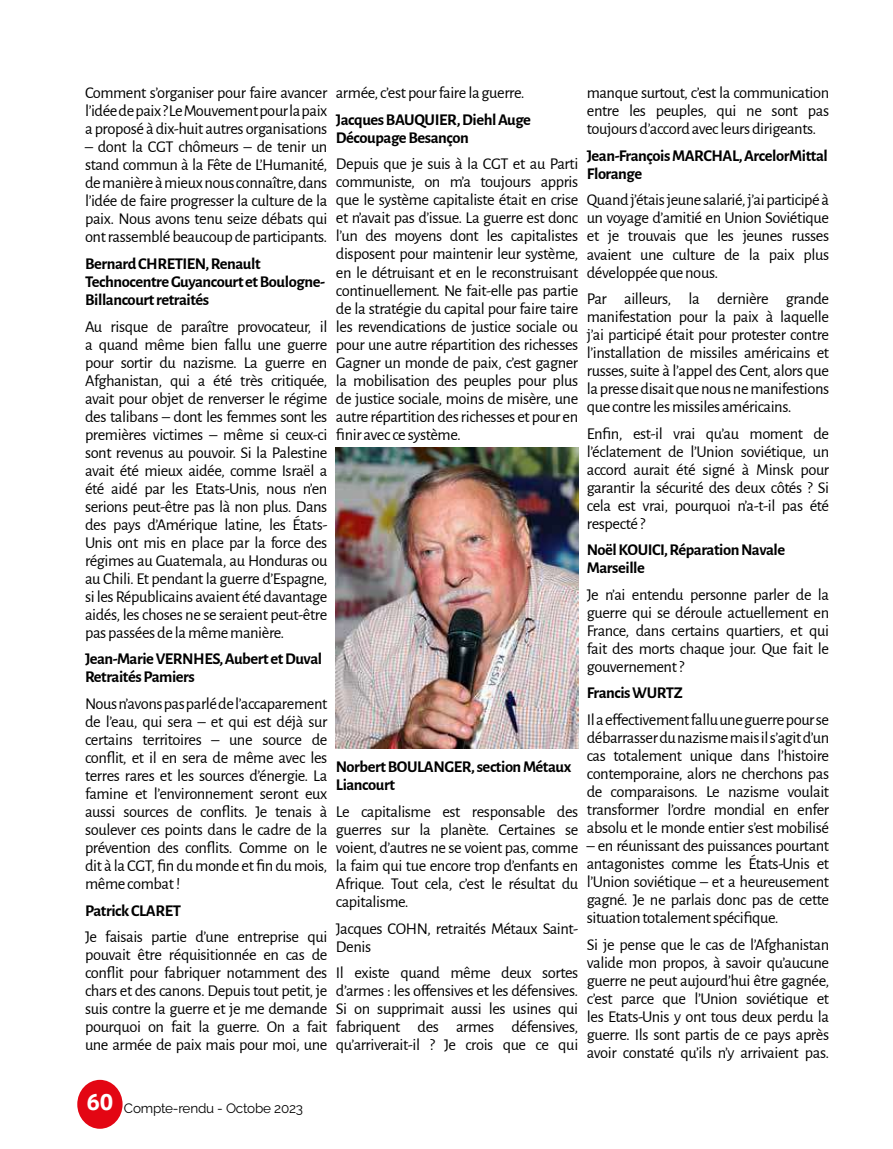
<style>
.page{position:relative;width:893px;height:1149px;background:#fff}
.page>*{position:absolute;margin:0;border:0;box-sizing:border-box;transform-origin:0 0}
.t1{font:16.5px/18px "Alegreya Sans";letter-spacing:-.025em;color:#000;text-align:justify}
.t2{font:700 16.5px/18px "Alegreya Sans";letter-spacing:-.025em;color:#000}
.t3{font:13.5px "Raleway";letter-spacing:-.015em;color:#000}
</style>
<div class="page">
<div style="left:77px;top:1079px;width:46px;height:49px;background:#e30613;border-radius:50%"></div>
<img style="left:336px;top:447px;width:242px;height:301px">
<p class="t1" style="left:85px;top:83px;width:244px">Comment s’organiser pour faire avancer l’idée de paix ? Le Mouvement pour la paix a proposé à dix-huit autres organisations</p>
<p class="t1" style="left:85px;top:137px;width:244px">– dont la CGT chômeurs – de tenir un stand commun à la Fête de L’Humanité, de manière à mieux nous connaître, dans l’idée de faire progresser la culture de la paix. Nous avons tenu seize débats qui ont rassemblé beaucoup de participants.</p>
<p class="t2" style="left:85px;top:253px;width:242px">Bernard CHRETIEN, Renault<br>Technocentre Guyancourt et Boulogne-<br>Billancourt retraités</p>
<p class="t1" style="left:85px;top:316px;width:244px">Au risque de paraître provocateur, il a quand même bien fallu une guerre pour sortir du nazisme. La guerre en Afghanistan, qui a été très critiquée, avait pour objet de renverser le régime des talibans – dont les femmes sont les premières victimes – même si ceux-ci sont revenus au pouvoir. Si la Palestine avait été mieux aidée, comme Israël a été aidé par les Etats-Unis, nous n’en serions peut-être pas là non plus. Dans des pays d’Amérique latine, les États-Unis ont mis en place par la force des régimes au Guatemala, au Honduras ou au Chili. Et pendant la guerre d’Espagne, si les Républicains avaient été davantage aidés, les choses ne se seraient peut-être pas passées de la même manière.</p>
<p class="t2" style="left:85px;top:648px;width:239px">Jean-Marie VERNHES, Aubert et Duval<br>Retraités Pamiers</p>
<p class="t1" style="left:85px;top:693px;width:244px">Nous n’avons pas parlé de l’accaparement de l’eau, qui sera – et qui est déjà sur certains territoires – une source de conflit, et il en sera de même avec les terres rares et les sources d’énergie. La famine et l’environnement seront eux aussi sources de conflits. Je tenais à soulever ces points dans le cadre de la prévention des conflits. Comme on le dit à la CGT, fin du monde et fin du mois, même combat !</p>
<p class="t2" style="left:85px;top:899px;width:97px">Patrick CLARET</p>
<p class="t1" style="left:85px;top:926px;width:244px">Je faisais partie d’une entreprise qui pouvait être réquisitionnée en cas de conflit pour fabriquer notamment des chars et des canons. Depuis tout petit, je suis contre la guerre et je me demande pourquoi on fait la guerre. On a fait une armée de paix mais pour moi, une</p>
<p class="t1" style="left:336px;top:83px;width:190px">armée, c’est pour faire la guerre.</p>
<p class="t2" style="left:336px;top:109px;width:197px">Jacques BAUQUIER, Diehl Auge<br>Découpage Besançon</p>
<p class="t1" style="left:336px;top:154px;width:244px">Depuis que je suis à la CGT et au Parti communiste, on m’a toujours appris que le système capitaliste était en crise et n’avait pas d’issue. La guerre est donc l’un des moyens dont les capitalistes disposent pour maintenir leur système, en le détruisant et en le reconstruisant continuellement. Ne fait-elle pas partie de la stratégie du capital pour faire taire les revendications de justice sociale ou pour une autre répartition des richesses Gagner un monde de paix, c’est gagner la mobilisation des peuples pour plus de justice sociale, moins de misère, une autre répartition des richesses et pour en finir avec ce système.</p>
<p class="t2" style="left:336px;top:756px;width:237px">Norbert BOULANGER, section Métaux<br>Liancourt</p>
<p class="t1" style="left:336px;top:801px;width:244px">Le capitalisme est responsable des guerres sur la planète. Certaines se voient, d’autres ne se voient pas, comme la faim qui tue encore trop d’enfants en Afrique. Tout cela, c’est le résultat du capitalisme.</p>
<p class="t1" style="left:336px;top:918px;width:244px">Jacques COHN, retraités Métaux Saint-<br>Denis</p>
<p class="t1" style="left:336px;top:962px;width:244px">Il existe quand même deux sortes d’armes : les offensives et les défensives.<br>Si on supprimait aussi les usines qui fabriquent des armes défensives, qu’arriverait-il ? Je crois que ce qui</p>
<p class="t1" style="left:587px;top:83px;width:244px">manque surtout, c’est la communication entre les peuples, qui ne sont pas toujours d’accord avec leurs dirigeants.</p>
<p class="t2" style="left:587px;top:145px;width:243px">Jean-François MARCHAL, ArcelorMittal<br>Florange</p>
<p class="t1" style="left:587px;top:190px;width:244px">Quand j’étais jeune salarié, j’ai participé à un voyage d’amitié en Union Soviétique et je trouvais que les jeunes russes avaient une culture de la paix plus développée que nous.</p>
<p class="t1" style="left:587px;top:289px;width:244px">Par ailleurs, la dernière grande manifestation pour la paix à laquelle j’ai participé était pour protester contre l’installation de missiles américains et russes, suite à l’appel des Cent, alors que la presse disait que nous ne manifestions que contre les missiles américains.</p>
<p class="t1" style="left:587px;top:423px;width:244px">Enfin, est-il vrai qu’au moment de l’éclatement de l’Union soviétique, un accord aurait été signé à Minsk pour garantir la sécurité des deux côtés ? Si cela est vrai, pourquoi n’a-t-il pas été respecté ?</p>
<p class="t2" style="left:587px;top:539px;width:200px">Noël KOUICI, Réparation Navale<br>Marseille</p>
<p class="t1" style="left:587px;top:584px;width:244px">Je n’ai entendu personne parler de la guerre qui se déroule actuellement en France, dans certains quartiers, et qui fait des morts chaque jour. Que fait le gouvernement ?</p>
<p class="t2" style="left:587px;top:682px;width:97px">Francis WURTZ</p>
<p class="t1" style="left:587px;top:709px;width:244px">Il a effectivement fallu une guerre pour se débarrasser du nazisme mais il s’agit d’un cas totalement unique dans l’histoire contemporaine, alors ne cherchons pas de comparaisons. Le nazisme voulait transformer l’ordre mondial en enfer absolu et le monde entier s’est mobilisé</p>
<p class="t1" style="left:587px;top:835px;width:244px">– en réunissant des puissances pourtant antagonistes comme les États-Unis et l’Union soviétique – et a heureusement gagné. Je ne parlais donc pas de cette situation totalement spécifique.</p>
<p class="t1" style="left:587px;top:934px;width:244px">Si je pense que le cas de l’Afghanistan valide mon propos, à savoir qu’aucune guerre ne peut aujourd’hui être gagnée, c’est parce que l’Union soviétique et les Etats-Unis y ont tous deux perdu la guerre. Ils sont partis de ce pays après avoir constaté qu’ils n’y arrivaient pas.</p>
<p class="t3" style="left:86px;top:1099px;width:218px"><sup>60</sup> Compte-rendu - Octobe 2023</p>
</div>
